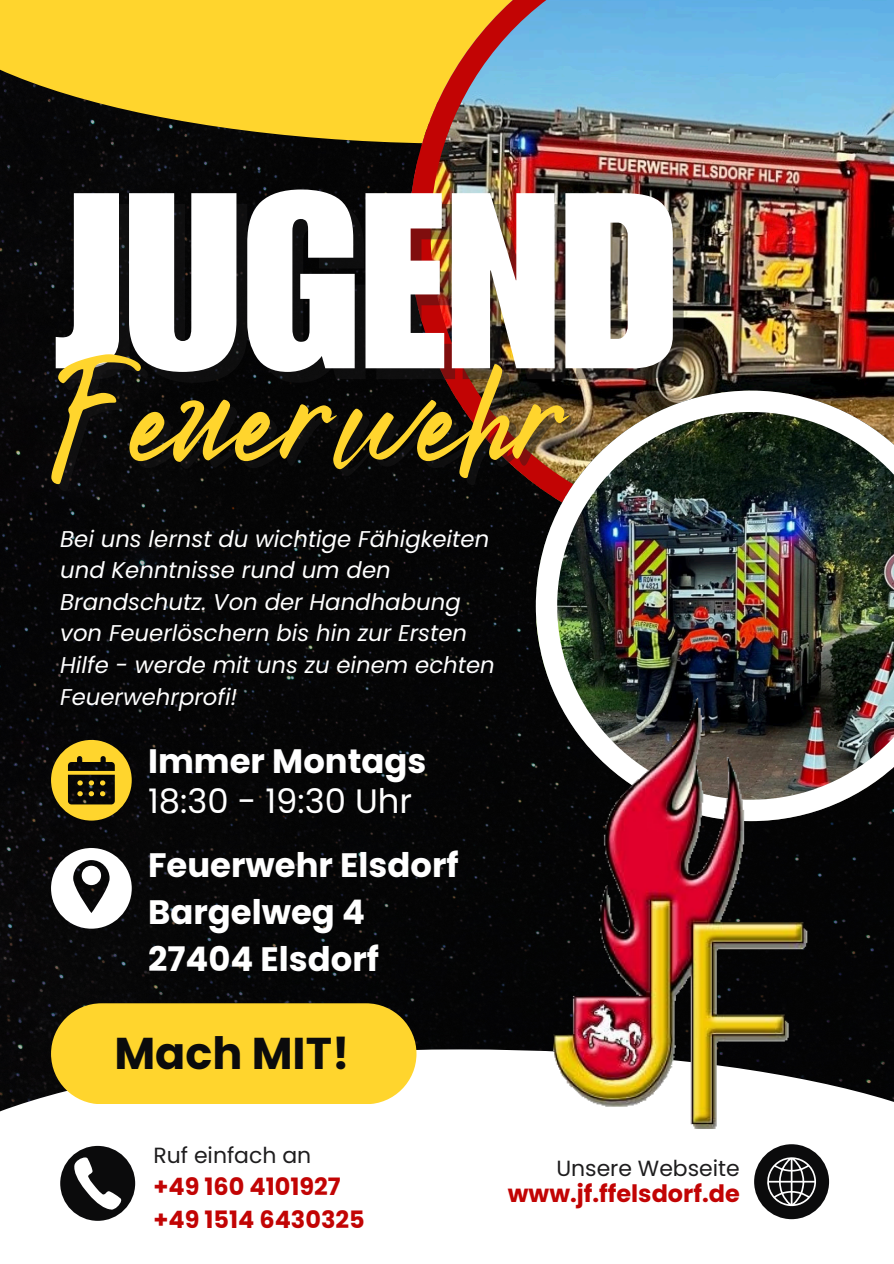
<style>
.page{position:relative;width:894px;height:1264px;background:#fff}
.page>*{position:absolute;margin:0;border:0;box-sizing:border-box;transform-origin:0 0}
.t1{font:245.1px "Impact LT Std";color:#fff}
.t2{font:158.55px "Bright Sunshine";color:#ffd52d}
.t3{font:700 44.55px "Poppins";color:#0b0b0c}
.t4{font:700 33.9px/47.1px "Poppins";color:#fff}
.t5{font:33.9px "Poppins";color:#fff}
.t6{font:700 24px/32.7px "Poppins";color:#c20404}
.t7{font:italic 22.8px/31.5px "Poppins";color:#fff}
.t8{font:21.9px "Poppins";color:#1e1d1e}
</style>
<div class="page">
<div style="left:0;top:144px;width:893px;height:905px;background:#050506"></div>
<svg style="left:0;top:0;width:409px;height:144px;background:#d3b126"></svg>
<img style="left:409px;top:0;width:484px;height:547px">
<img style="left:535px;top:390px;width:358px;height:431px">
<svg style="left:754px;top:1144px;width:74px;height:75px"></svg>
<svg style="left:60px;top:1145px;width:75px;height:75px"></svg>
<svg style="left:51px;top:740px;width:81px;height:80px;background:#88721b"></svg>
<svg style="left:51px;top:848px;width:81px;height:80px"></svg>
<div style="left:51px;top:1003px;width:365px;height:101px;background:#ffd52d;border-radius:50px"></div>
<img style="left:547px;top:693px;width:263px;height:435px">
<h4 class="t1" style="left:51px;top:193px;width:628px">JUGEND</h4>
<h5 class="t2" style="left:51px;top:288px;width:516px">Feuerwehr</h5>
<h4 class="t7" style="left:60px;top:523px;width:436px">Bei uns lernst du wichtige Fähigkeiten und Kenntnisse rund um den<br>Brandschutz. Von der Handhabung von Feuerlöschern bis hin zur Ersten<br>Hilfe - werde mit uns zu einem echten<br>Feuerwehrprofi!</h4>
<p class="t4" style="left:148px;top:737px;width:280px">Immer Montags</p>
<h3 class="t5" style="left:148px;top:777px;width:265px">18:30 - 19:30 Uhr</h3>
<p class="t4" style="left:148px;top:841px;width:312px">Feuerwehr Elsdorf<br>Bargelweg 4<br>27404 Elsdorf</p>
<p class="t3" style="left:114px;top:1022px;width:236px">Mach MIT!</p>
<p class="t8" style="left:153px;top:1139px;width:159px">Ruf einfach an</p>
<p class="t6" style="left:153px;top:1170px;width:213px">+49 160 4101927 +49 1514 6430325</p>
<p class="t8" style="left:556px;top:1152px;width:185px">Unsere Webseite</p>
<p class="t6" style="left:507px;top:1177px;width:233px">www.jf.ffelsdorf.de</p>
</div>
